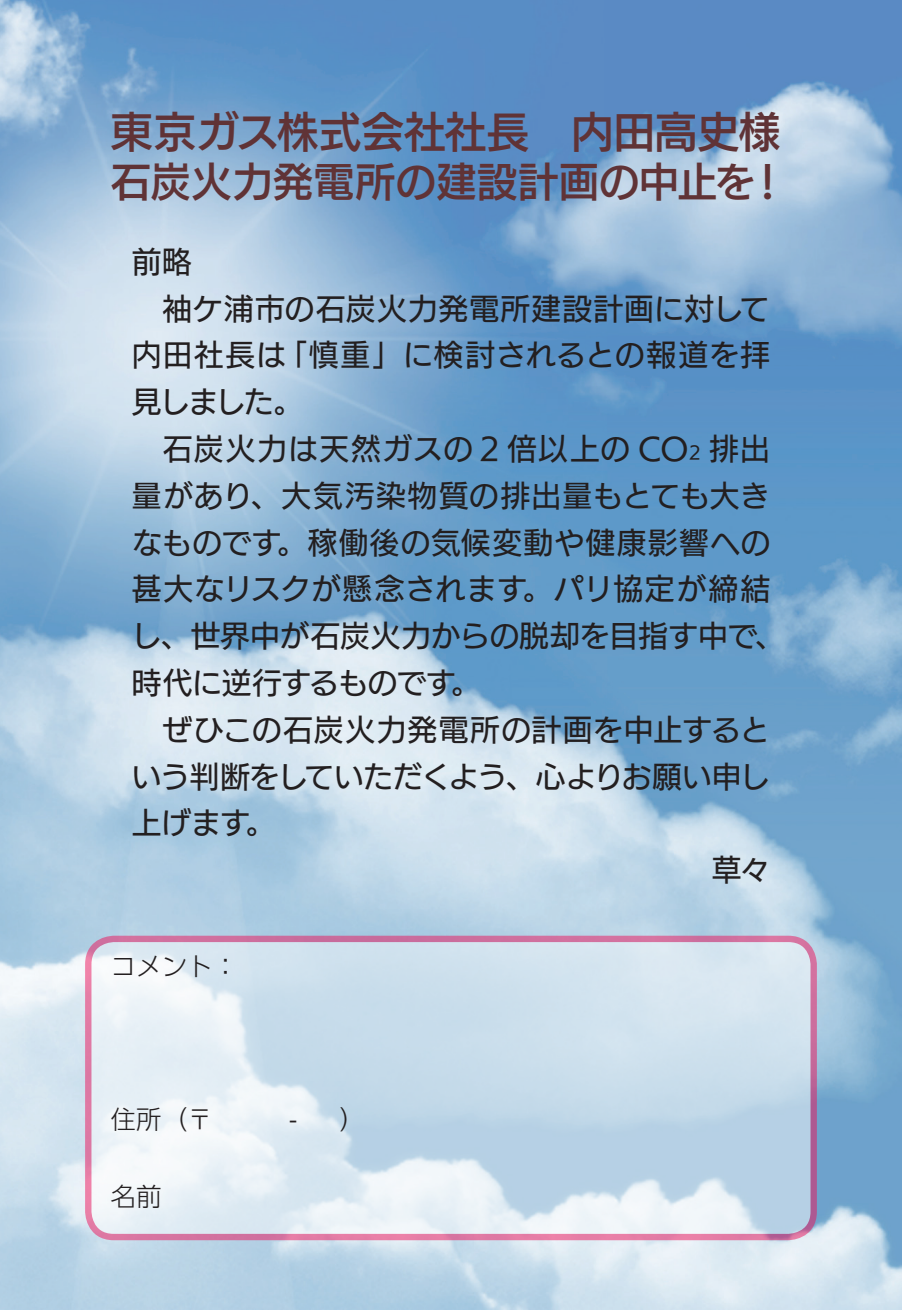
<style>
.page{position:relative;width:902px;height:1310px;background:#fff}
.page>*{position:absolute;margin:0;border:0;box-sizing:border-box;transform-origin:0 0}
.t1{font:42.6px "UD Kakugo Large Pr 6 N DB";letter-spacing:-.01em;color:#603336}
.t2{font:40.5px "UD Kakugo Large Pr 6 N DB";color:#603336}
.t3{font:29.7px "UD Kakugo Large Pr 6 N M";letter-spacing:.02em;color:#231f20}
.t4{font:29.7px/46.8px "UD Kakugo Large Pr 6 N M";letter-spacing:.04em;color:#231f20;text-align:right}
.t5{font:29.7px/46.8px "UD Kakugo Large Pr 6 N M";letter-spacing:-.005em;color:#231f20}
.t6{font:29.7px "UD Kakugo Large Pr 6 N M";letter-spacing:-.02em;color:#231f20}
.t7{font:29.7px "UD Kakugo Large Pr 6 N M";letter-spacing:-.01em;color:#231f20}
.t8{font:29.7px "UD Kakugo Large Pr 6 N M";letter-spacing:.06em;color:#231f20}
.t9{font:300 25.5px "UD Shin Go Pr 6 N";color:#231f20}
.t10{font:17.4px "UD Kakugo Large Pr 6 N M";color:#231f20}
</style>
<div class="page">
<img style="left:0;top:0;width:901px;height:1310px">
<svg style="left:88px;top:939px;width:725px;height:298px;background:#d3e3ee"></svg>
<div style="left:85px;top:935px;width:731px;height:305px;border:6px solid #ee1059;border-radius:26px"></div>
<p class="t1" style="left:111px;top:108px;width:671px">東京ガス株式会社社長　内田高史様</p>
<p class="t2" style="left:747px;top:159px;width:42px">!</p>
<p class="t2" style="left:111px;top:159px;width:646px">石炭火力発電所の建設計画の中止を</p>
<p class="t3" style="left:132px;top:245px;width:61px">前略</p>
<p class="t4" style="left:132px;top:286px;width:639px">　袖ケ浦市の石炭火力発電所建設計画に対して「慎重」に検討されるとの報道を拝</p>
<p class="t5" style="left:132px;top:333px;width:173px">内田社長は見しました。</p>
<p class="t4" style="left:132px;top:426px;width:558px">　石炭火力は天然ガスの 2 倍以上の CO</p>
<p class="t3" style="left:132px;top:479px;width:639px">量があり、大気汚染物質の排出量もとても大き</p>
<p class="t4" style="left:277px;top:520px;width:494px">。稼働後の気候変動や健康影響への</p>
<p class="t3" style="left:709px;top:432px;width:62px">排出</p>
<p class="t10" style="left:688px;top:443px;width:13px">2</p>
<p class="t3" style="left:132px;top:526px;width:151px">なものです</p>
<p class="t3" style="left:132px;top:573px;width:397px">甚大なリスクが懸念されます</p>
<p class="t5" style="left:132px;top:613px;width:654px">し、世界中が石炭火力からの脱却を目指す中で、</p>
<p class="t3" style="left:451px;top:666px;width:31px">。</p>
<p class="t8" style="left:522px;top:573px;width:249px">。パリ協定が締結</p>
<p class="t7" style="left:132px;top:666px;width:325px">時代に逆行するものです</p>
<p class="t3" style="left:132px;top:713px;width:639px">　ぜひこの石炭火力発電所の計画を中止すると</p>
<p class="t6" style="left:132px;top:760px;width:639px">いう判断をしていただくよう、心よりお願い申し</p>
<p class="t3" style="left:246px;top:806px;width:31px">。</p>
<p class="t3" style="left:132px;top:806px;width:120px">上げます</p>
<p class="t9" style="left:111px;top:946px;width:129px">コメント：</p>
<p class="t9" style="left:111px;top:1099px;width:104px">住所)〒</p>
<p class="t9" style="left:111px;top:1175px;width:53px">名前</p>
<p class="t9" style="left:289px;top:1099px;width:10px">-</p>
<p class="t9" style="left:340px;top:1099px;width:27px">(</p>
<p class="t3" style="left:711px;top:853px;width:60px">草々</p>
</div>
